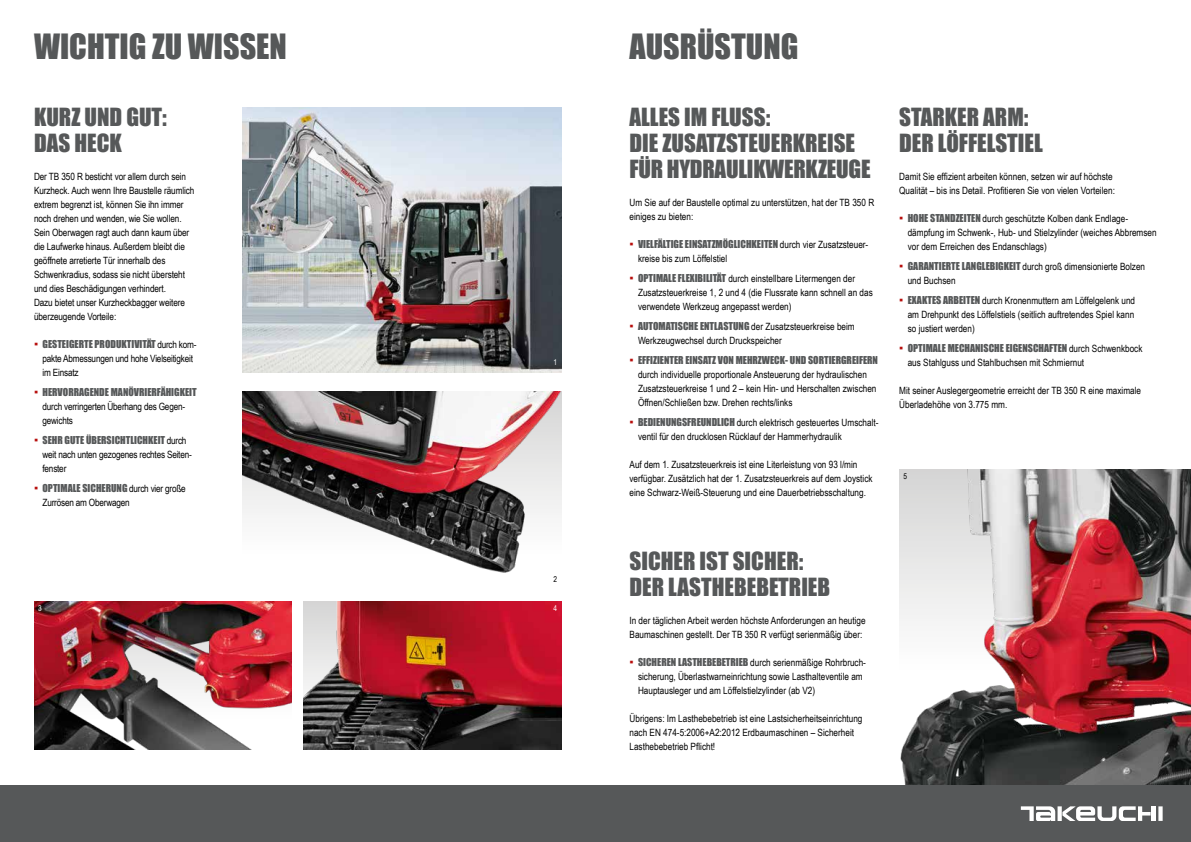
<style>
.page{position:relative;width:1191px;height:842px;background:#fff}
.page>*{position:absolute;margin:0;border:0;box-sizing:border-box;transform-origin:0 0}
.t1{font:32px "Impact";color:#565859}
.t2{font:23px/26px "Impact";color:#565859}
.t3{font:10px/14px "Arial Narrow";color:#000}
.t4{font:10px "Impact";color:#565859}
.t5{font:10px/14px "Arial Narrow";letter-spacing:-.02em;color:#000}
.t6{font:8px "Arial Narrow";color:#fff}
.t7{font:8px "Arial Narrow";color:#000}
.s1{font-size:12px;color:#b70e0c}
.s2{font-family:"Arial Narrow";color:#000}
.s3{font-family:"Impact";font-size:12px;color:#b70e0c}
.s4{font-family:"Impact";color:#565859}
</style>
<div class="page">
<img style="left:899px;top:469px;width:292px;height:316px">
<div style="left:0;top:785px;width:1191px;height:57px;background:#565859"></div>
<svg style="left:1158px;top:806px;width:4px;height:15px"></svg>
<hr style="left:1151px;top:806px;width:4px;height:15px;background:#fff">
<svg style="left:1057px;top:806px;width:4px;height:15px"></svg>
<svg style="left:1062px;top:806px;width:88px;height:15px"></svg>
<svg style="left:1020px;top:806px;width:35px;height:15px"></svg>
<img style="left:243px;top:108px;width:318px;height:265px">
<img style="left:34px;top:601px;width:258px;height:149px">
<img style="left:304px;top:601px;width:257px;height:149px">
<img style="left:243px;top:391px;width:318px;height:182px">
<h1 class="t1" style="left:34px;top:22px;width:254px">WICHTIG ZU WISSEN</h1>
<h2 class="t2" style="left:34px;top:103px;width:134px">KURZ UND GUT:<br>DAS HECK</h2>
<p class="t3" style="left:34px;top:169px;width:162px">Der TB 350 R besticht vor allem durch sein Kurzheck. Auch wenn Ihre Baustelle räumlich extrem begrenzt ist, können Sie ihn immer noch drehen und wenden, wie Sie wollen.<br>Sein Oberwagen ragt auch dann kaum über die Laufwerke hinaus. Außerdem bleibt die geöffnete arretierte Tür innerhalb des Schwenkradius, sodass sie nicht übersteht und dies Beschädigungen verhindert.<br>Dazu bietet unser Kurzheckbagger weitere überzeugende Vorteile:</p>
<p class="t4" style="left:34px;top:336px;width:164px"><span class="s1">▪</span> GESTEIGERTE PRODUKTIVITÄT <span class="s2">durch kom-</span></p>
<p class="t5" style="left:43px;top:351px;width:152px">pakte Abmessungen und hohe Vielseitigkeit im Einsatz</p>
<p class="t4" style="left:34px;top:384px;width:164px"><span class="s1">▪</span> HERVORRAGENDE MANÖVRIERFÄHIGKEIT</p>
<p class="t5" style="left:43px;top:399px;width:144px">durch verringerten Überhang des Gegen&shy;gewichts</p>
<p class="t4" style="left:34px;top:432px;width:154px"><span class="s1">▪</span> SEHR GUTE ÜBERSICHTLICHKEIT <span class="s2">durch</span></p>
<p class="t5" style="left:43px;top:447px;width:151px">weit nach unten gezogenes rechtes Seiten&shy;fenster</p>
<p class="t4" style="left:34px;top:480px;width:153px"><span class="s1">▪</span> OPTIMALE SICHERUNG <span class="s2">durch vier große</span></p>
<p class="t5" style="left:43px;top:495px;width:89px">Zurrösen am Oberwagen</p>
<p class="t6" style="left:553px;top:356px;width:5px">1</p>
<p class="t7" style="left:553px;top:573px;width:5px">2</p>
<p class="t6" style="left:38px;top:602px;width:5px">3</p>
<p class="t6" style="left:553px;top:602px;width:5px">4</p>
<h1 class="t1" style="left:629px;top:22px;width:170px">AUSRÜSTUNG</h1>
<h2 class="t2" style="left:629px;top:103px;width:243px">ALLES IM FLUSS:<br>DIE ZUSATZSTEUERKREISE<br>FÜR HYDRAULIKWERKZEUGE</h2>
<p class="t3" style="left:629px;top:195px;width:246px">Um Sie auf der Baustelle optimal zu unterstützen, hat der TB 350 R einiges zu bieten:</p>
<p class="t4" style="left:629px;top:236px;width:240px"><span class="s1">▪</span> VIELFÄLTIGE EINSATZMÖGLICHKEITEN <span class="s2">durch vier Zusatzsteuer-</span></p>
<p class="t3" style="left:638px;top:251px;width:91px">kreise bis zum Löffelstiel</p>
<p class="t3" style="left:638px;top:271px;width:236px;text-indent:-9px"><span class="s3">▪</span> <span class="s4">OPTIMALE FLEXIBILITÄT</span> durch einstellbare Litermengen der<br>Zusatzsteuerkreise 1, 2 und 4 (die Flussrate kann schnell an das verwendete Werkzeug angepasst werden)</p>
<p class="t3" style="left:638px;top:319px;width:218px;text-indent:-9px"><span class="s3">▪</span> <span class="s4">AUTOMATISCHE ENTLASTUNG</span> der Zusatzsteuerkreise beim<br>Werkzeugwechsel durch Druckspeicher</p>
<p class="t4" style="left:629px;top:352px;width:250px"><span class="s1">▪</span> EFFIZIENTER EINSATZ VON MEHRZWECK- UND SORTIERGREIFERN</p>
<p class="t3" style="left:638px;top:367px;width:240px">durch individuelle proportionale Ansteuerung der hydraulischen<br>Zusatzsteuerkreise 1 und 2 – kein Hin- und Herschalten zwischen<br>Öffnen/Schließen bzw. Drehen rechts/links</p>
<p class="t3" style="left:638px;top:415px;width:242px;text-indent:-9px"><span class="s3">▪</span> <span class="s4">BEDIENUNGSFREUNDLICH</span> durch elektrisch gesteuertes Umschalt&shy;ventil für den drucklosen Rücklauf der Hammerhydraulik</p>
<p class="t3" style="left:629px;top:457px;width:244px">Auf dem 1. Zusatzsteuerkreis ist eine Literleistung von 93 l/min verfügbar. Zusätzlich hat der 1. Zusatzsteuerkreis auf dem Joystick eine Schwarz-Weiß-Steuerung und eine Dauerbetriebsschaltung.</p>
<h2 class="t2" style="left:629px;top:547px;width:202px">SICHER IST SICHER:<br>DER LASTHEBEBETRIEB</h2>
<p class="t3" style="left:629px;top:613px;width:238px">In der täglichen Arbeit werden höchste Anforderungen an heutige<br>Baumaschinen gestellt. Der TB 350 R verfügt serienmäßig über:</p>
<p class="t3" style="left:638px;top:655px;width:229px;text-indent:-9px"><span class="s3">▪</span> <span class="s4">SICHEREN LASTHEBEBETRIEB</span> durch serienmäßige Rohrbruch&shy;sicherung, Überlastwarneinrichtung sowie Lasthalteventile am<br>Hauptausleger und am Löffelstielzylinder (ab V2)</p>
<p class="t3" style="left:629px;top:711px;width:234px">Übrigens: Im Lasthebebetrieb ist eine Lastsicherheitseinrichtung nach EN 474-5:2006+A2:2012 Erdbaumaschinen – Sicherheit<br>Lasthebebetrieb Pflicht!</p>
<h2 class="t2" style="left:899px;top:103px;width:145px">STARKER ARM:<br>DER LÖFFELSTIEL</h2>
<p class="t3" style="left:899px;top:169px;width:217px">Damit Sie effizient arbeiten können, setzen wir auf höchste<br>Qualität – bis ins Detail. Profitieren Sie von vielen Vorteilen:</p>
<p class="t3" style="left:907px;top:211px;width:250px;text-indent:-9px"><span class="s3">▪</span> <span class="s4">HOHE STANDZEITEN</span> durch geschützte Kolben dank Endlage&shy;dämpfung im Schwenk-, Hub- und Stielzylinder (weiches Abbremsen vor dem Erreichen des Endanschlags)</p>
<p class="t3" style="left:907px;top:259px;width:239px;text-indent:-9px"><span class="s3">▪</span> <span class="s4">GARANTIERTE LANGLEBIGKEIT</span> durch groß dimensionierte Bolzen und Buchsen</p>
<p class="t3" style="left:907px;top:293px;width:229px;text-align:justify;text-indent:-9px"><span class="s3">▪</span> <span class="s4">EXAKTES ARBEITEN</span> durch Kronenmuttern am Löffelgelenk und am Drehpunkt des Löffelstiels (seitlich auftretendes Spiel kann so justiert werden)</p>
<p class="t4" style="left:899px;top:340px;width:245px"><span class="s1">▪</span> OPTIMALE MECHANISCHE EIGENSCHAFTEN <span class="s2">durch Schwenkbock</span></p>
<p class="t3" style="left:907px;top:355px;width:178px">aus Stahlguss und Stahlbuchsen mit Schmiernut</p>
<p class="t3" style="left:899px;top:383px;width:243px">Mit seiner Auslegergeometrie erreicht der TB 350 R eine maximale<br>Überladehöhe von 3.775 mm.</p>
<p class="t7" style="left:903px;top:471px;width:5px">5</p>
</div>
